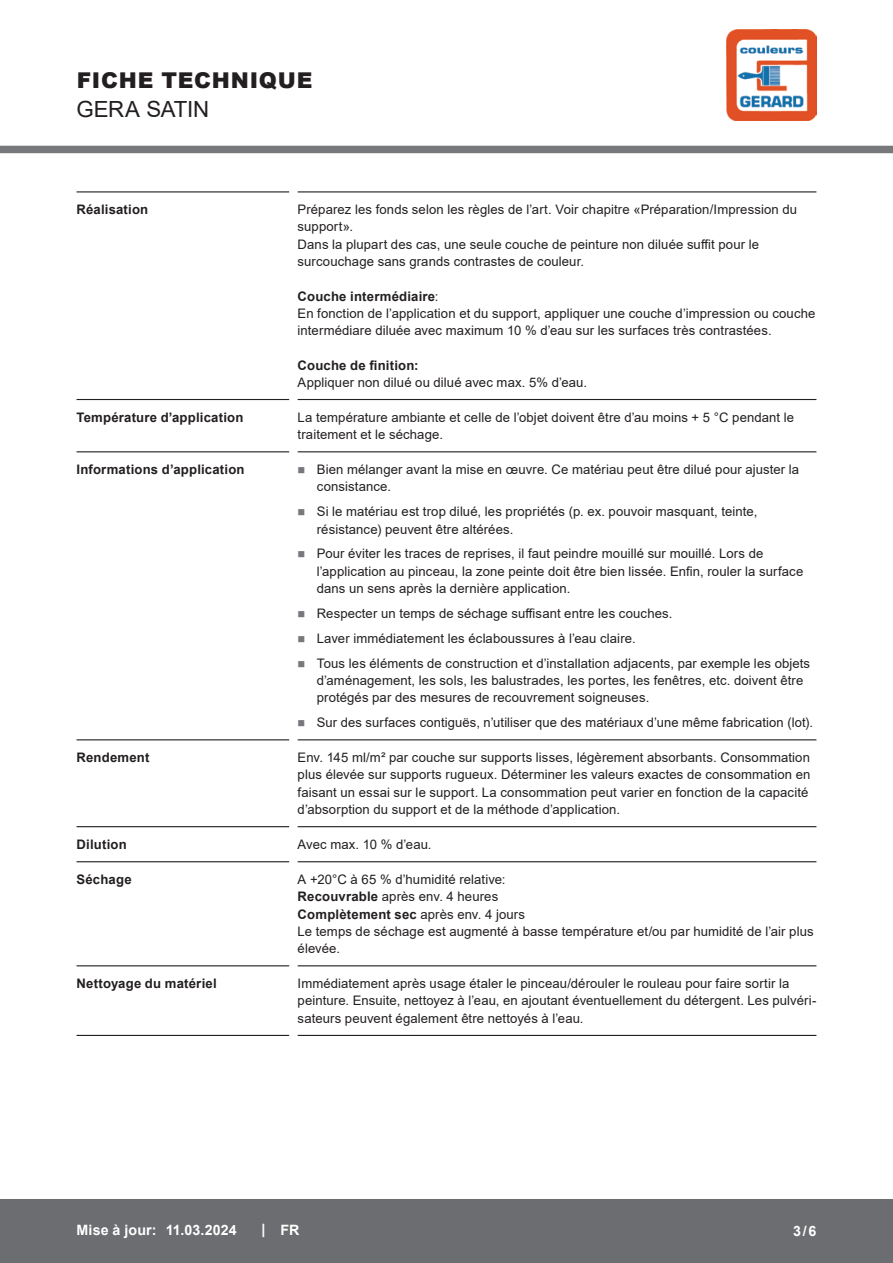
<style>
.page{position:relative;width:893px;height:1263px;background:#fff}
.page>*{position:absolute;margin:0;border:0;box-sizing:border-box;transform-origin:0 0}
.CB_AF_Kopf_Produktname_klein{font:22.35px "Arial";letter-spacing:-.015em;color:#231f20}
.CB_AF_Kopf_TM{font:900 21.75px "Arial";letter-spacing:.035em;color:#231f20}
.CB_AF_Fuß_Stand_linksb{font:700 14.25px "Arial";letter-spacing:.01em;color:#fff}
.CB_AF_Text_Standard{font:13.2px/17.2px "Arial";letter-spacing:.01em;color:#231f20}
.CB_AF_Abschnitt_Ueberschrift{font:700 13.2px "Arial";letter-spacing:.015em;color:#231f20}
.s1{font-weight:700}
</style>
<div class="page">
<div style="left:0;top:146px;width:893px;height:7px;background:#76787b"></div>
<div style="left:0;top:1199px;width:893px;height:64px;background:#6c6d70"></div>
<img style="left:726px;top:29px;width:90px;height:91px">
<hr style="left:77px;top:191px;width:212px;height:1px;background:#231f20">
<hr style="left:298px;top:191px;width:518px;height:1px;background:#231f20">
<hr style="left:77px;top:399px;width:212px;height:1px;background:#231f20">
<hr style="left:298px;top:399px;width:518px;height:1px;background:#231f20">
<hr style="left:77px;top:451px;width:212px;height:1px;background:#231f20">
<hr style="left:298px;top:451px;width:518px;height:1px;background:#231f20">
<hr style="left:77px;top:739px;width:212px;height:1px;background:#231f20">
<hr style="left:298px;top:739px;width:518px;height:1px;background:#231f20">
<hr style="left:77px;top:826px;width:212px;height:1px;background:#231f20">
<hr style="left:298px;top:826px;width:518px;height:1px;background:#231f20">
<hr style="left:77px;top:861px;width:212px;height:1px;background:#231f20">
<hr style="left:298px;top:861px;width:518px;height:1px;background:#231f20">
<hr style="left:77px;top:965px;width:212px;height:1px;background:#231f20">
<hr style="left:298px;top:965px;width:518px;height:1px;background:#231f20">
<hr style="left:77px;top:1035px;width:212px;height:1px;background:#231f20">
<hr style="left:298px;top:1035px;width:518px;height:1px;background:#231f20">
<p class="CB_AF_Kopf_TM" style="left:77px;top:65px;width:237px">FICHE TECHNIQUE</p>
<p class="CB_AF_Kopf_Produktname_klein" style="left:77px;top:94px;width:134px">GERA SATIN</p>
<p class="CB_AF_Abschnitt_Ueberschrift" style="left:77px;top:200px;width:73px">Réalisation</p>
<p class="CB_AF_Text_Standard" style="left:298px;top:201px;width:501px">Préparez les fonds selon les règles de l’art. Voir chapitre «Préparation/Impression du support».<br>Dans la plupart des cas, une seule couche de peinture non diluée suffit pour le surcouchage sans grands contrastes de couleur.</p>
<p class="CB_AF_Text_Standard" style="left:298px;top:287px;width:519px"><span class="s1">Couche intermédiaire</span>:<br>En fonction de l’application et du support, appliquer une couche d’impression ou couche intermédiare diluée avec maximum 10 % d’eau sur les surfaces très contrastées.</p>
<p class="CB_AF_Text_Standard" style="left:298px;top:356px;width:291px"><span class="s1">Couche de finition:<br></span>Appliquer non dilué ou dilué avec max. 5% d’eau.</p>
<p class="CB_AF_Abschnitt_Ueberschrift" style="left:77px;top:408px;width:168px">Température d’application</p>
<p class="CB_AF_Text_Standard" style="left:298px;top:408px;width:498px">La température ambiante et celle de l’objet doivent être d’au moins + 5 °C pendant le traitement et le séchage.</p>
<p class="CB_AF_Abschnitt_Ueberschrift" style="left:77px;top:460px;width:170px">Informations d’application</p>
<p class="CB_AF_Text_Standard" style="left:317px;top:461px;width:484px">Bien mélanger avant la mise en œuvre. Ce matériau peut être dilué pour ajuster la consistance.</p>
<p class="CB_AF_Text_Standard" style="left:317px;top:503px;width:442px">Si le matériau est trop dilué, les propriétés (p. ex. pouvoir masquant, teinte, résistance) peuvent être altérées.</p>
<p class="CB_AF_Text_Standard" style="left:317px;top:545px;width:488px">Pour éviter les traces de reprises, il faut peindre mouillé sur mouillé. Lors de l’application au pinceau, la zone peinte doit être bien lissée. Enfin, rouler la surface dans un sens après la dernière application.</p>
<p class="CB_AF_Text_Standard" style="left:317px;top:604px;width:357px">Respecter un temps de séchage suffisant entre les couches.</p>
<p class="CB_AF_Text_Standard" style="left:317px;top:629px;width:320px">Laver immédiatement les éclaboussures à l’eau claire.</p>
<p class="CB_AF_Text_Standard" style="left:317px;top:654px;width:495px">Tous les éléments de construction et d’installation adjacents, par exemple les objets d’aménagement, les sols, les balustrades, les portes, les fenêtres, etc. doivent être protégés par des mesures de recouvrement soigneuses.</p>
<p class="CB_AF_Text_Standard" style="left:317px;top:714px;width:498px">Sur des surfaces contiguës, n’utiliser que des matériaux d’une même fabrication (lot).</p>
<p class="CB_AF_Abschnitt_Ueberschrift" style="left:77px;top:748px;width:74px">Rendement</p>
<p class="CB_AF_Text_Standard" style="left:298px;top:749px;width:514px">Env. 145 ml/m² par couche sur supports lisses, légèrement absorbants. Consommation plus élevée sur supports rugueux. Déterminer les valeurs exactes de consommation en faisant un essai sur le support. La consommation peut varier en fonction de la capacité d’absorption du support et de la méthode d’application.</p>
<p class="CB_AF_Abschnitt_Ueberschrift" style="left:77px;top:835px;width:52px">Dilution</p>
<p class="CB_AF_Text_Standard" style="left:298px;top:836px;width:135px">Avec max. 10 % d’eau.</p>
<p class="CB_AF_Abschnitt_Ueberschrift" style="left:77px;top:870px;width:57px">Séchage</p>
<p class="CB_AF_Text_Standard" style="left:298px;top:871px;width:517px">A +20°C à 65 % d’humidité relative:<br><span class="s1">Recouvrable</span> après env. 4 heures<br><span class="s1">Complètement sec</span> après env. 4 jours<br>Le temps de séchage est augmenté à basse température et/ou par humidité de l’air plus élevée.</p>
<p class="CB_AF_Abschnitt_Ueberschrift" style="left:77px;top:974px;width:142px">Nettoyage du matériel</p>
<p class="CB_AF_Text_Standard" style="left:298px;top:975px;width:520px">Immédiatement après usage étaler le pinceau/dérouler le rouleau pour faire sortir la peinture. Ensuite, nettoyez à l’eau, en ajoutant éventuellement du détergent. Les pulvéri&shy;sateurs peuvent également être nettoyés à l’eau.</p>
<p class="CB_AF_Fuß_Stand_linksb" style="left:77px;top:1220px;width:82px">Mise à jour:</p>
<p class="CB_AF_Fuß_Stand_linksb" style="left:166px;top:1220px;width:73px">11.03.2024</p>
<p class="CB_AF_Fuß_Stand_linksb" style="left:262px;top:1219px;width:5px">|</p>
<p class="CB_AF_Fuß_Stand_linksb" style="left:281px;top:1220px;width:20px">FR</p>
<p class="CB_AF_Fuß_Stand_linksb" style="left:793px;top:1221px;width:25px">3/6</p>
</div>
